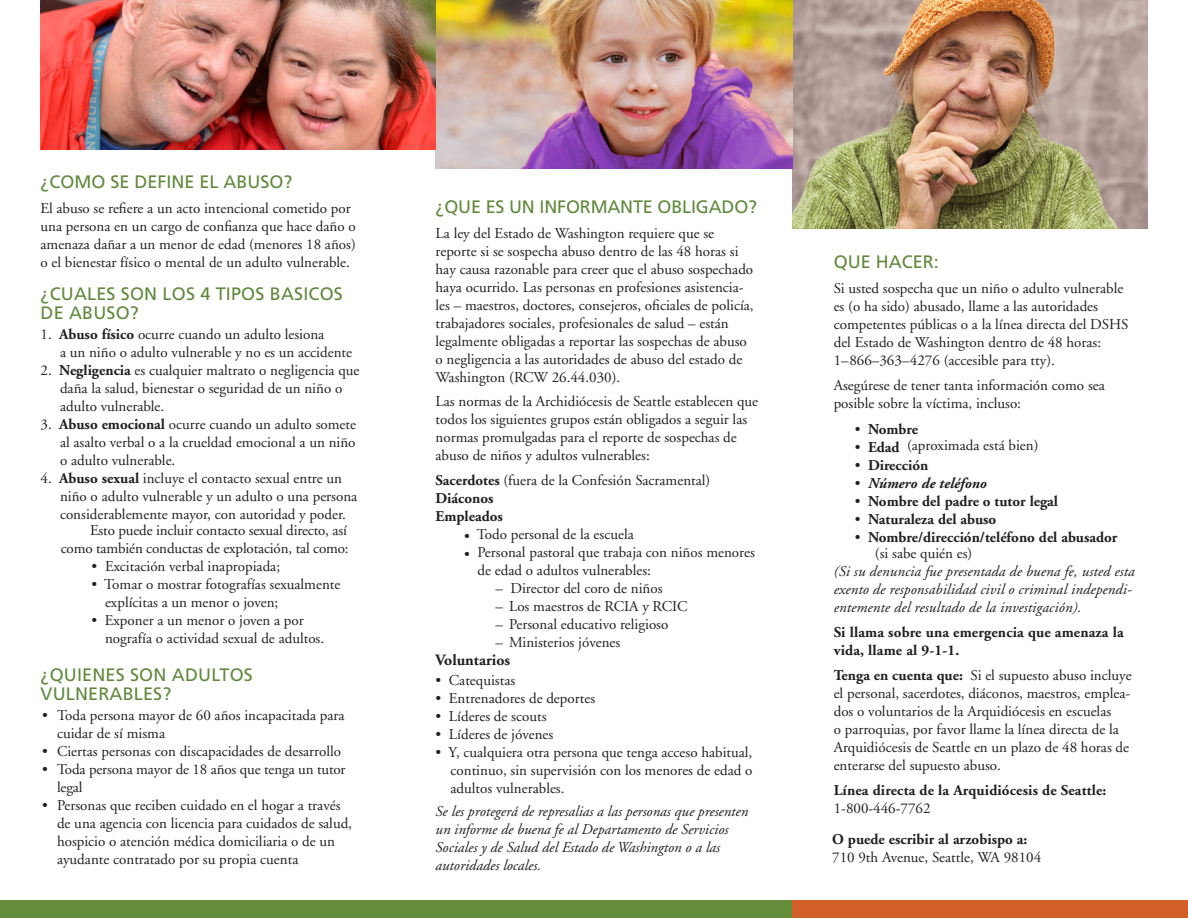
<style>
.page{position:relative;width:1188px;height:918px;background:#fff}
.page>*{position:absolute;margin:0;border:0;box-sizing:border-box;transform-origin:0 0}
.t1{font:18px/19.5px "Frutiger";letter-spacing:.01em;color:#60893b}
.t2{font:18px "Frutiger";letter-spacing:-.01em;color:#60893b}
.t3{font:700 15.75px "Adobe Garamond";color:#231f20}
.t4{font:15px/18px "Adobe Garamond";color:#231f20}
.t5{font:italic 15px/18px "Adobe Garamond";color:#231f20}
.t6{font:700 15px/18px "Adobe Garamond";color:#231f20}
.t7{font:italic 700 15px "Adobe Garamond";color:#231f20}
.s1{font-weight:700}
.s2{font-weight:400}
.s3{font-weight:400;font-style:normal}
</style>
<div class="page">
<img style="left:792px;top:0;width:355px;height:229px">
<img style="left:436px;top:0;width:356px;height:169px">
<div style="left:0;top:901px;width:793px;height:17px;background:#648d3c"></div>
<div style="left:793px;top:901px;width:395px;height:17px;background:#d25f27"></div>
<img style="left:40px;top:0;width:396px;height:149px">
<p class="t1" style="left:40px;top:172px;width:254px">¿COMO SE DEFINE EL ABUSO?</p>
<p class="t4" style="left:40px;top:199px;width:317px">El abuso se refiere a un acto intencional cometido por una persona en un cargo de confianza que hace daño o amenaza dañar a un menor de edad (menores 18 años) o el bienestar físico o mental de un adulto vulnerable.</p>
<p class="t1" style="left:40px;top:283px;width:304px">¿CUALES SON LOS 4 TIPOS BASICOS<br>DE ABUSO?</p>
<p class="t4" style="left:60px;top:325px;width:294px;text-indent:-20px">1. <span class="s1">Abuso físico</span> ocurre cuando un adulto lesiona<br>a un niño o adulto vulnerable y no es un accidente</p>
<p class="t4" style="left:60px;top:361px;width:301px;text-indent:-20px">2. <span class="s1">Negligencia</span> es cualquier maltrato o negligencia que daña la salud, bienestar o seguridad de un niño o adulto vulnerable.</p>
<p class="t4" style="left:60px;top:415px;width:298px;text-align:justify;text-indent:-20px">3. <span class="s1">Abuso emocional</span> ocurre cuando un adulto somete al asalto verbal o a la crueldad emocional a un niño o adulto vulnerable.</p>
<p class="t4" style="left:60px;top:469px;width:299px;text-indent:-20px">4. <span class="s1">Abuso sexual</span> incluye el contacto sexual entre un niño o adulto vulnerable y un adulto o una persona considerablemente mayor, con autoridad y poder.</p>
<p class="t4" style="left:61px;top:522px;width:289px;text-align:right">Esto puede incluir contacto sexual directo, así como también conductas de explotación, tal como:</p>
<p class="t4" style="left:92px;top:558px;width:190px">• Excitación verbal inapropiada;</p>
<p class="t4" style="left:105px;top:576px;width:237px;text-indent:-14px">• Tomar o mostrar fotografías sexualmente explícitas a un menor o joven;</p>
<p class="t4" style="left:105px;top:612px;width:221px;text-indent:-14px">• Exponer a un menor o joven a por nografía o actividad sexual de adultos.</p>
<p class="t1" style="left:40px;top:664px;width:214px">¿QUIENES SON ADULTOS<br>VULNERABLES?</p>
<p class="t4" style="left:57px;top:706px;width:289px;text-indent:-15px">• Toda persona mayor de 60 años incapacitada para cuidar de sí misma</p>
<p class="t4" style="left:42px;top:742px;width:301px">• Ciertas personas con discapacidades de desarrollo</p>
<p class="t4" style="left:57px;top:760px;width:290px;text-indent:-15px">• Toda persona mayor de 18 años que tenga un tutor legal</p>
<p class="t4" style="left:57px;top:796px;width:297px;text-indent:-15px">• Personas que reciben cuidado en el hogar a través de una agencia con licencia para cuidados de salud, hospicio o atención médica domiciliaria o de un ayudante contratado por su propia cuenta</p>
<p class="t2" style="left:436px;top:196px;width:323px">¿QUE ES UN INFORMANTE OBLIGADO?</p>
<p class="t4" style="left:436px;top:224px;width:320px">La ley del Estado de Washington requiere que se reporte si se sospecha abuso dentro de las 48 horas si hay causa razonable para creer que el abuso sospechado haya ocurrido. Las personas en profesiones asistencia&shy;les – maestros, doctores, consejeros, oficiales de policía, trabajadores sociales, profesionales de salud – están legalmente obligadas a reportar las sospechas de abuso o negligencia a las autoridades de abuso del estado de Washington (RCW 26.44.030).</p>
<p class="t4" style="left:436px;top:393px;width:324px">Las normas de la Archidiócesis de Seattle establecen que todos los siguientes grupos están obligados a seguir las normas promulgadas para el reporte de sospechas de abuso de niños y adultos vulnerables:</p>
<p class="t4" style="left:436px;top:472px;width:276px"><span class="s1">Sacerdotes</span> (fuera de la Confesión Sacramental)</p>
<p class="t6" style="left:436px;top:490px;width:59px">Diáconos</p>
<p class="t6" style="left:436px;top:508px;width:69px">Empleados</p>
<p class="t4" style="left:464px;top:526px;width:171px">• Todo personal de la escuela</p>
<p class="t4" style="left:478px;top:544px;width:279px;text-indent:-14px">• Personal pastoral que trabaja con niños menores de edad o adultos vulnerables:</p>
<p class="t4" style="left:496px;top:580px;width:169px">– Director del coro de niños</p>
<p class="t4" style="left:496px;top:598px;width:194px">– Los maestros de RCIA y RCIC</p>
<p class="t4" style="left:496px;top:616px;width:174px">– Personal educativo religioso</p>
<p class="t4" style="left:496px;top:634px;width:126px">– Ministerios jóvenes</p>
<p class="t3" style="left:436px;top:652px;width:76px">Voluntarios</p>
<p class="t4" style="left:436px;top:671px;width:81px">• Catequistas</p>
<p class="t4" style="left:436px;top:689px;width:161px">• Entrenadores de deportes</p>
<p class="t4" style="left:436px;top:707px;width:113px">• Líderes de scouts</p>
<p class="t4" style="left:436px;top:725px;width:119px">• Líderes de jóvenes</p>
<p class="t4" style="left:451px;top:743px;width:303px;text-align:justify;text-indent:-15px">• Y, cualquiera otra persona que tenga acceso habitual, continuo, sin supervisión con los menores de edad o adultos vulnerables.</p>
<p class="t5" style="left:436px;top:803px;width:314px">Se les protegerá de represalias a las personas que presenten un informe de buena fe al Departamento de Servicios Sociales y de Salud del Estado de Washington o a las autoridades locales.</p>
<p class="t1" style="left:834px;top:252px;width:107px">QUE HACER:</p>
<p class="t4" style="left:834px;top:279px;width:296px">Si usted sospecha que un niño o adulto vulnerable es (o ha sido) abusado, llame a las autoridades competentes públicas o a la línea directa del DSHS del Estado de Washington dentro de 48 horas:<br>1–866–363–4276 (accesible para tty).</p>
<p class="t4" style="left:834px;top:376px;width:273px">Asegúrese de tener tanta información como sea posible sobre la víctima, incluso:</p>
<p class="t6" style="left:855px;top:420px;width:65px"><span class="s2">•</span> Nombre</p>
<p class="t4" style="left:855px;top:437px;width:185px">• <span class="s1">Edad</span> (aproximada está bien)</p>
<p class="t6" style="left:855px;top:456px;width:75px"><span class="s2">•</span> Dirección</p>
<p class="t7" style="left:855px;top:475px;width:134px"><span class="s3">•</span> Número de teléfono</p>
<p class="t6" style="left:855px;top:492px;width:205px"><span class="s2">•</span> Nombre del padre o tutor legal</p>
<p class="t6" style="left:855px;top:510px;width:143px"><span class="s2">•</span> Naturaleza del abuso</p>
<p class="t6" style="left:875px;top:529px;width:244px;line-height:16.5px;text-indent:-20px"><span class="s2">•</span> Nombre/dirección/teléfono del abusador <span class="s2">(si sabe quién es)</span></p>
<p class="t5" style="left:834px;top:563px;width:303px">(Si su denuncia fue presentada de buena fe, usted esta exento de responsabilidad civil o criminal independi&shy;entemente del resultado de la investigación).</p>
<p class="t6" style="left:834px;top:624px;width:292px">Si llama sobre una emergencia que amenaza la vida, llame al 9-1-1.</p>
<p class="t4" style="left:834px;top:666px;width:299px"><span class="s1">Tenga en cuenta que:</span> Si el supuesto abuso incluye el personal, sacerdotes, diáconos, maestros, emplea&shy;dos o voluntarios de la Arquidiócesis en escuelas<br>o parroquias, por favor llame la línea directa de la Arquidiócesis de Seattle en un plazo de 48 horas de enterarse del supuesto abuso.</p>
<p class="t6" style="left:834px;top:781px;width:274px">Línea directa de la Arquidiócesis de Seattle:<br><span class="s2">1-800-446-7762</span></p>
<p class="t4" style="left:832px;top:831px;width:211px"><span class="s1">O puede escribir al arzobispo a:<br></span>710 9th Avenue, Seattle, WA 98104</p>
</div>
